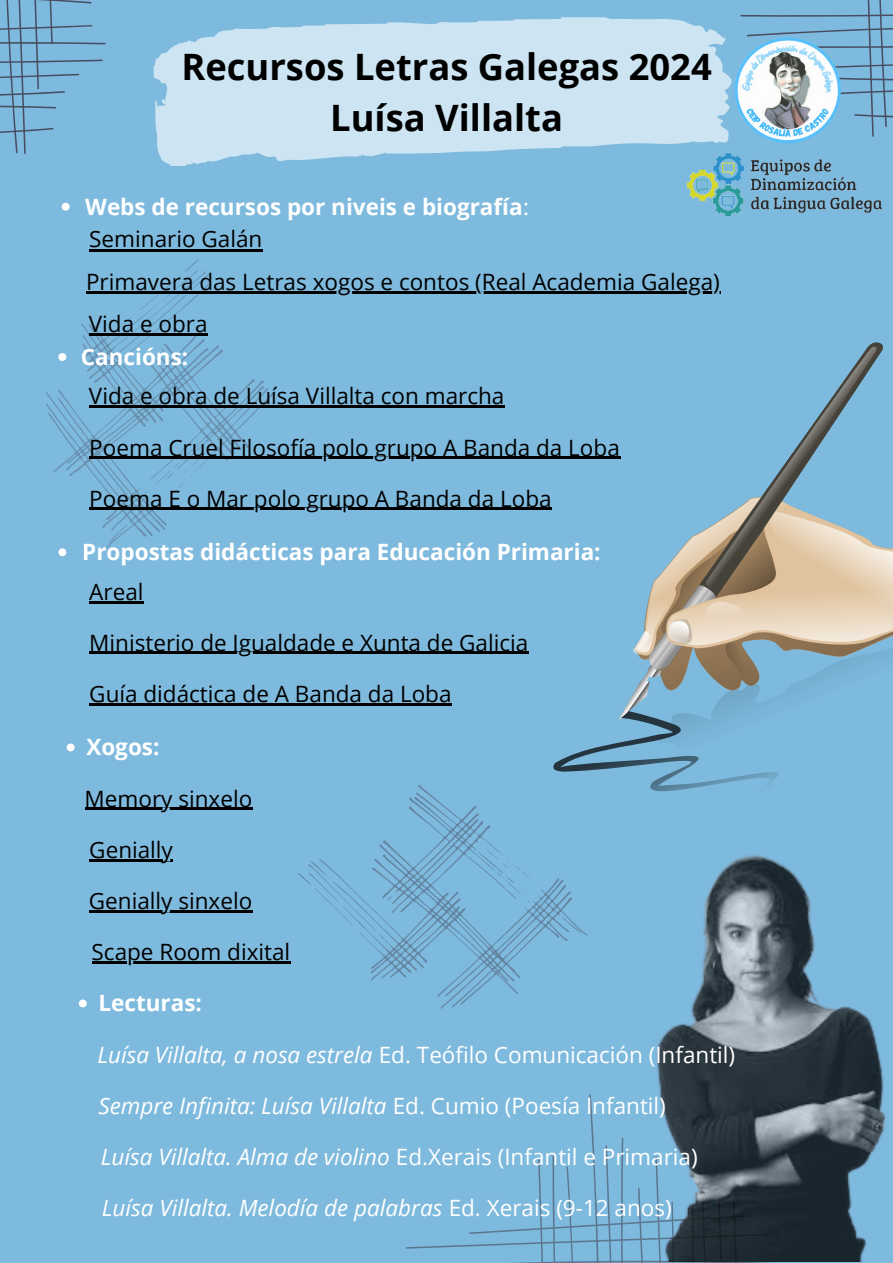
<style>
.page{position:relative;width:893px;height:1263px;background:#7ebadd}
.page>*{position:absolute;margin:0;border:0;box-sizing:border-box;transform-origin:0 0}
.t1{font:700 36.38px/50.6px "Open Sans";color:#000;text-align:center}
.t2{font:22.5px "Open Sans";color:#000}
.t3{font:22.5px "Open Sans";color:#fff}
.t4{font:italic 22.5px "Open Sans";color:#fff}
.t5{font:700 22.5px "Open Sans";color:#fff}
.s1{font-weight:400}
.s2{font-style:italic}
.s3{font-style:normal}
</style>
<div class="page">
<svg style="left:0;top:0;width:106px;height:154px"></svg>
<svg style="left:867px;top:0;width:26px;height:137px"></svg>
<svg style="left:46px;top:283px;width:240px;height:274px"></svg>
<svg style="left:109px;top:523px;width:18px;height:22px"></svg>
<svg style="left:161px;top:348px;width:5px;height:6px"></svg>
<svg style="left:132px;top:259px;width:77px;height:81px"></svg>
<svg style="left:145px;top:442px;width:64px;height:61px"></svg>
<svg style="left:154px;top:17px;width:547px;height:149px;background:#c1ddee"></svg>
<svg style="left:319px;top:785px;width:269px;height:224px"></svg>
<svg style="left:562px;top:917px;width:20px;height:16px"></svg>
<svg style="left:387px;top:896px;width:5px;height:4px"></svg>
<svg style="left:297px;top:861px;width:79px;height:70px"></svg>
<svg style="left:477px;top:845px;width:60px;height:59px"></svg>
<svg style="left:406px;top:1094px;width:387px;height:169px"></svg>
<svg style="left:537px;top:745px;width:130px;height:104px"></svg>
<svg style="left:606px;top:342px;width:287px;height:449px"></svg>
<svg style="left:654px;top:345px;width:239px;height:249px"></svg>
<img style="left:616px;top:836px;width:270px;height:425px">
<img style="left:669px;top:149px;width:213px;height:68px">
<img style="left:701px;top:8px;width:167px;height:167px">
<svg style="left:62px;top:203px;width:8px;height:8px"></svg>
<hr style="left:89px;top:249px;width:173px;height:2px;background:#000">
<hr style="left:86px;top:291px;width:634px;height:3px;background:#000">
<svg style="left:58px;top:353px;width:8px;height:8px"></svg>
<hr style="left:89px;top:405px;width:416px;height:3px;background:#000">
<hr style="left:89px;top:457px;width:531px;height:2px;background:#000">
<hr style="left:89px;top:508px;width:463px;height:2px;background:#000">
<svg style="left:58px;top:548px;width:8px;height:8px"></svg>
<hr style="left:89px;top:601px;width:55px;height:2px;background:#000">
<hr style="left:89px;top:652px;width:440px;height:2px;background:#000">
<hr style="left:89px;top:703px;width:363px;height:2px;background:#000">
<svg style="left:67px;top:743px;width:8px;height:8px"></svg>
<hr style="left:85px;top:808px;width:167px;height:2px;background:#000">
<hr style="left:89px;top:859px;width:84px;height:2px;background:#000">
<hr style="left:89px;top:910px;width:163px;height:2px;background:#000">
<hr style="left:92px;top:961px;width:198px;height:2px;background:#000">
<svg style="left:79px;top:999px;width:8px;height:8px"></svg>
<hr style="left:89px;top:333px;width:119px;height:2px;background:#000">
<p class="t1" style="left:181px;top:41px;width:532px">Recursos Letras Galegas 2024<br>Luísa Villalta</p>
<p class="t5" style="left:85px;top:191px;width:445px">Webs de recursos por niveis e biografía<span class="s1">:</span></p>
<h1 class="t2" style="left:89px;top:223px;width:174px">Seminario Galán</h1>
<p class="t2" style="left:86px;top:266px;width:635px">Primavera das Letras xogos e contos (Real Academia Galega)</p>
<p class="t2" style="left:89px;top:308px;width:120px">Vida e obra</p>
<p class="t5" style="left:81px;top:341px;width:109px">Cancións:</p>
<p class="t2" style="left:89px;top:380px;width:417px">Vida e obra de Luísa Villalta con marcha</p>
<p class="t2" style="left:89px;top:431px;width:532px">Poema Cruel Filosofía polo grupo A Banda da Loba</p>
<p class="t2" style="left:89px;top:483px;width:464px">Poema E o Mar polo grupo A Banda da Loba</p>
<p class="t5" style="left:82px;top:536px;width:520px">Propostas didácticas para Educación Primaria:</p>
<p class="t2" style="left:89px;top:575px;width:56px">Areal</p>
<p class="t2" style="left:89px;top:627px;width:440px">Ministerio de Igualdade e Xunta de Galicia</p>
<p class="t2" style="left:89px;top:678px;width:364px">Guía didáctica de A Banda da Loba</p>
<p class="t5" style="left:86px;top:731px;width:75px">Xogos:</p>
<p class="t2" style="left:85px;top:782px;width:169px">Memory sinxelo</p>
<p class="t2" style="left:89px;top:834px;width:85px">Genially</p>
<p class="t2" style="left:89px;top:885px;width:165px">Genially sinxelo</p>
<p class="t2" style="left:92px;top:936px;width:200px">Scape Room dixital</p>
<p class="t5" style="left:99px;top:987px;width:105px">Lecturas:</p>
<p class="t3" style="left:97px;top:1038px;width:639px"><span class="s2">Luísa Villalta, a nosa estrela</span> Ed. Teófilo Comunicación (Infantil)</p>
<p class="t4" style="left:98px;top:1090px;width:569px">Sempre Infinita: Luísa Villalta <span class="s3">Ed. Cumio (Poesía Infantil)</span></p>
<p class="t3" style="left:101px;top:1141px;width:598px"><span class="s2">Luísa Villalta. Alma de violino</span> Ed.Xerais (Infantil e Primaria)</p>
<p class="t4" style="left:102px;top:1192px;width:571px">Luísa Villalta. Melodía de palabras <span class="s3">Ed. Xerais (9-12 anos)</span></p>
</div>
